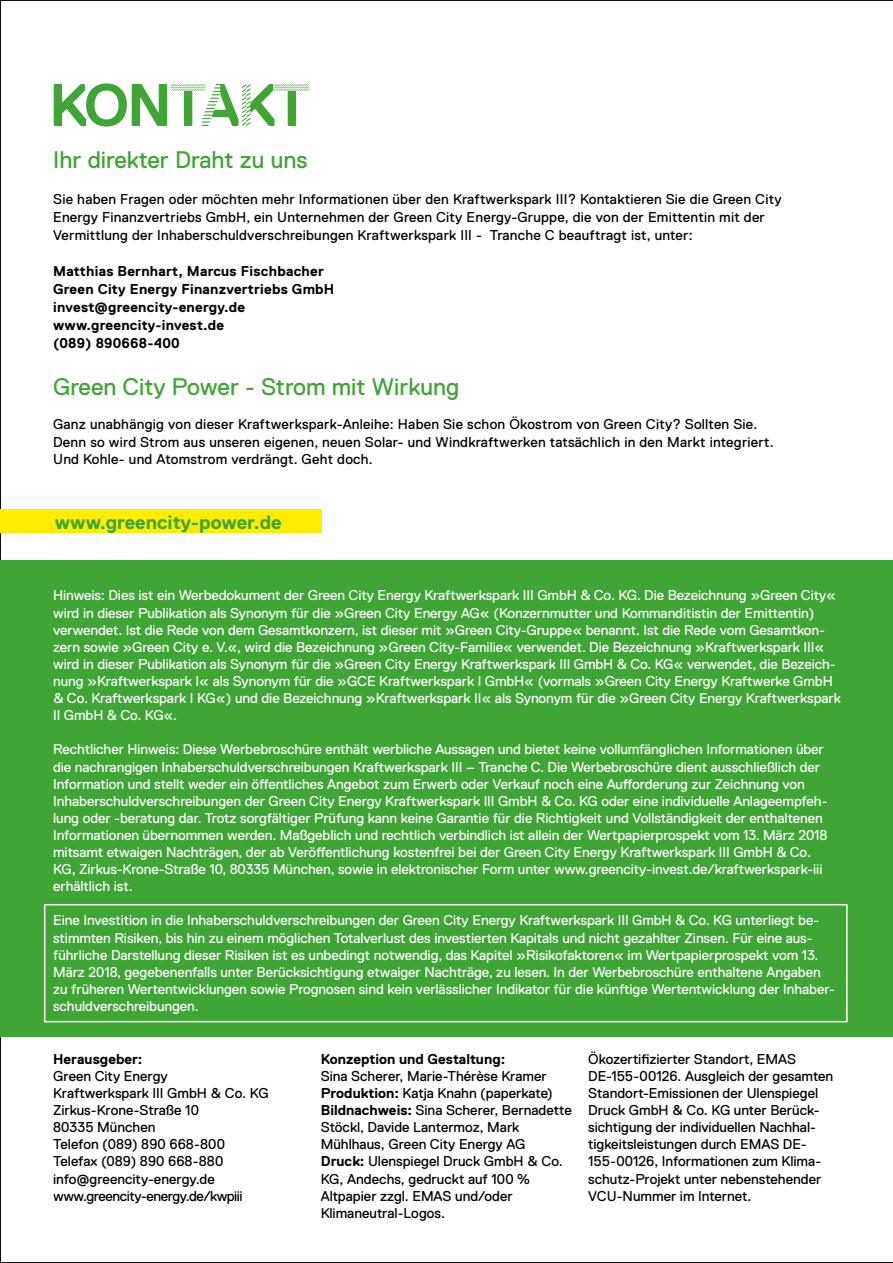
<style>
.page{position:relative;width:893px;height:1263px;background:#fff}
.page>*{position:absolute;margin:0;border:0;box-sizing:border-box;transform-origin:0 0}
.t1{font:60px "Green City Replica";letter-spacing:-.04em;color:#3fa535}
.t2{font:24px "Replica Std";color:#3fa535}
.t3{font:700 19.5px "Replica Std";color:#3fa535}
.t4{font:14.25px/17.1px "Replica Std";letter-spacing:-.005em;color:#fff}
.t5{font:14.25px/17.1px "Replica Std";letter-spacing:.005em;color:#000}
.t6{font:700 14.25px/18px "Replica Std";letter-spacing:.015em;color:#000}
.s1{font-weight:700}
</style>
<div class="page">
<div style="left:0;top:560px;width:893px;height:476px;background:#3fa535"></div>
<div style="left:0;top:509px;width:321px;height:24px;background:#ffed00"></div>
<div style="left:44px;top:904px;width:804px;height:118px;border:2px solid #fff"></div>
<h1 class="t1" style="left:49px;top:72px;width:263px">KONTAKT</h1>
<h2 class="t2" style="left:53px;top:146px;width:256px">Ihr direkter Draht zu uns</h2>
<p class="t5" style="left:53px;top:190px;width:730px;line-height:18px">Sie haben Fragen oder möchten mehr Informationen über den Kraftwerkspark III? Kontaktieren Sie die Green City<br>Energy Finanzvertriebs GmbH, ein Unternehmen der Green City Energy-Gruppe, die von der Emittentin mit der<br>Vermittlung der Inhaberschuldverschreibungen Kraftwerkspark III - Tranche C beauftragt ist, unter:</p>
<p class="t6" style="left:53px;top:262px;width:283px">Matthias Bernhart, Marcus Fischbacher<br>Green City Energy Finanzvertriebs GmbH invest@greencity-energy.de www.greencity-invest.de<br>(089) 890668-400</p>
<h2 class="t2" style="left:53px;top:374px;width:408px">Green City Power - Strom mit Wirkung</h2>
<p class="t5" style="left:53px;top:416px;width:722px">Ganz unabhängig von dieser Kraftwerkspark-Anleihe: Haben Sie schon Ökostrom von Green City? Sollten Sie.<br>Denn so wird Strom aus unseren eigenen, neuen Solar- und Windkraftwerken tatsächlich in den Markt integriert.<br>Und Kohle- und Atomstrom verdrängt. Geht doch.</p>
<h3 class="t3" style="left:55px;top:511px;width:228px">www.greencity-power.de</h3>
<p class="t4" style="left:53px;top:587px;width:789px">Hinweis: Dies ist ein Werbedokument der Green City Energy Kraftwerkspark III GmbH &amp; Co. KG. Die Bezeichnung »Green City« wird in dieser Publikation als Synonym für die »Green City Energy AG« (Konzernmutter und Kommanditistin der Emittentin) verwendet. Ist die Rede von dem Gesamtkonzern, ist dieser mit »Green City-Gruppe« benannt. Ist die Rede vom Gesamtkon&shy;zern sowie »Green City e. V.«, wird die Bezeichnung »Green City-Familie« verwendet. Die Bezeichnung »Kraftwerkspark III« wird in dieser Publikation als Synonym für die »Green City Energy Kraftwerkspark III GmbH &amp; Co. KG« verwendet, die Bezeich&shy;nung »Kraftwerkspark I« als Synonym für die »GCE Kraftwerkspark I GmbH« (vormals »Green City Energy Kraftwerke GmbH &amp; Co. Kraftwerkspark I KG«) und die Bezeichnung »Kraftwerkspark II« als Synonym für die »Green City Energy Kraftwerkspark II GmbH &amp; Co. KG«.</p>
<p class="t4" style="left:53px;top:741px;width:776px">Rechtlicher Hinweis: Diese Werbebroschüre enthält werbliche Aussagen und bietet keine vollumfänglichen Informationen über die nachrangigen Inhaberschuldverschreibungen Kraftwerkspark III – Tranche C. Die Werbebroschüre dient ausschließlich der Information und stellt weder ein öffentliches Angebot zum Erwerb oder Verkauf noch eine Aufforderung zur Zeichnung von Inhaberschuldverschreibungen der Green City Energy Kraftwerkspark III GmbH &amp; Co. KG oder eine individuelle Anlageempfeh&shy;lung oder -beratung dar. Trotz sorgfältiger Prüfung kann keine Garantie für die Richtigkeit und Vollständigkeit der enthaltenen Informationen übernommen werden. Maßgeblich und rechtlich verbindlich ist allein der Wertpapierprospekt vom 13. März 2018 mitsamt etwaigen Nachträgen, der ab Veröffentlichung kostenfrei bei der Green City Energy Kraftwerkspark III GmbH &amp; Co.<br>KG, Zirkus-Krone-Straße 10, 80335 München, sowie in elektronischer Form unter www.greencity-invest.de/kraftwerkspark-iii erhältlich ist.</p>
<p class="t4" style="left:53px;top:912px;width:783px">Eine Investition in die Inhaberschuldverschreibungen der Green City Energy Kraftwerkspark III GmbH &amp; Co. KG unterliegt be&shy;stimmten Risiken, bis hin zu einem möglichen Totalverlust des investierten Kapitals und nicht gezahlter Zinsen. Für eine aus&shy;führliche Darstellung dieser Risiken ist es unbedingt notwendig, das Kapitel »Risikofaktoren« im Wertpapierprospekt vom 13.<br>März 2018, gegebenenfalls unter Berücksichtigung etwaiger Nachträge, zu lesen. In der Werbebroschüre enthaltene Angaben zu früheren Wertentwicklungen sowie Prognosen sind kein verlässlicher Indikator für die künftige Wertentwicklung der Inhaber&shy;schuldverschreibungen.</p>
<p class="t6" style="left:53px;top:1050px;width:91px">Herausgeber:</p>
<p class="t5" style="left:53px;top:1067px;width:217px">Green City Energy<br>Kraftwerkspark III GmbH &amp; Co. KG<br>Zirkus-Krone-Straße 10<br>80335 München<br>Telefon (089) 890 668-800<br>Telefax (089) 890 668-880 info@greencity-energy.de www.greencity-energy.de/kwpiii</p>
<p class="t6" style="left:321px;top:1050px;width:186px">Konzeption und Gestaltung:</p>
<p class="t5" style="left:321px;top:1067px;width:253px">Sina Scherer, Marie-Thérèse Kramer <span class="s1">Produktion:</span> Katja Knahn (paperkate)<br><span class="s1">Bildnachweis:</span> Sina Scherer, Bernadette Stöckl, Davide Lantermoz, Mark Mühlhaus, Green City Energy AG <span class="s1">Druck:</span> Ulenspiegel Druck GmbH &amp; Co.<br>KG, Andechs, gedruckt auf 100 % Altpapier zzgl. EMAS und/oder Klimaneutral-Logos.</p>
<p class="t5" style="left:588px;top:1050px;width:247px">Ökozertifizierter Standort, EMAS DE-155-00126. Ausgleich der gesamten Standort-Emissionen der Ulenspiegel Druck GmbH &amp; Co. KG unter Berück&shy;sichtigung der individuellen Nachhal&shy;tigkeitsleistungen durch EMAS DE-155-00126, Informationen zum Klima&shy;schutz-Projekt unter nebenstehender VCU-Nummer im Internet.</p>
</div>
